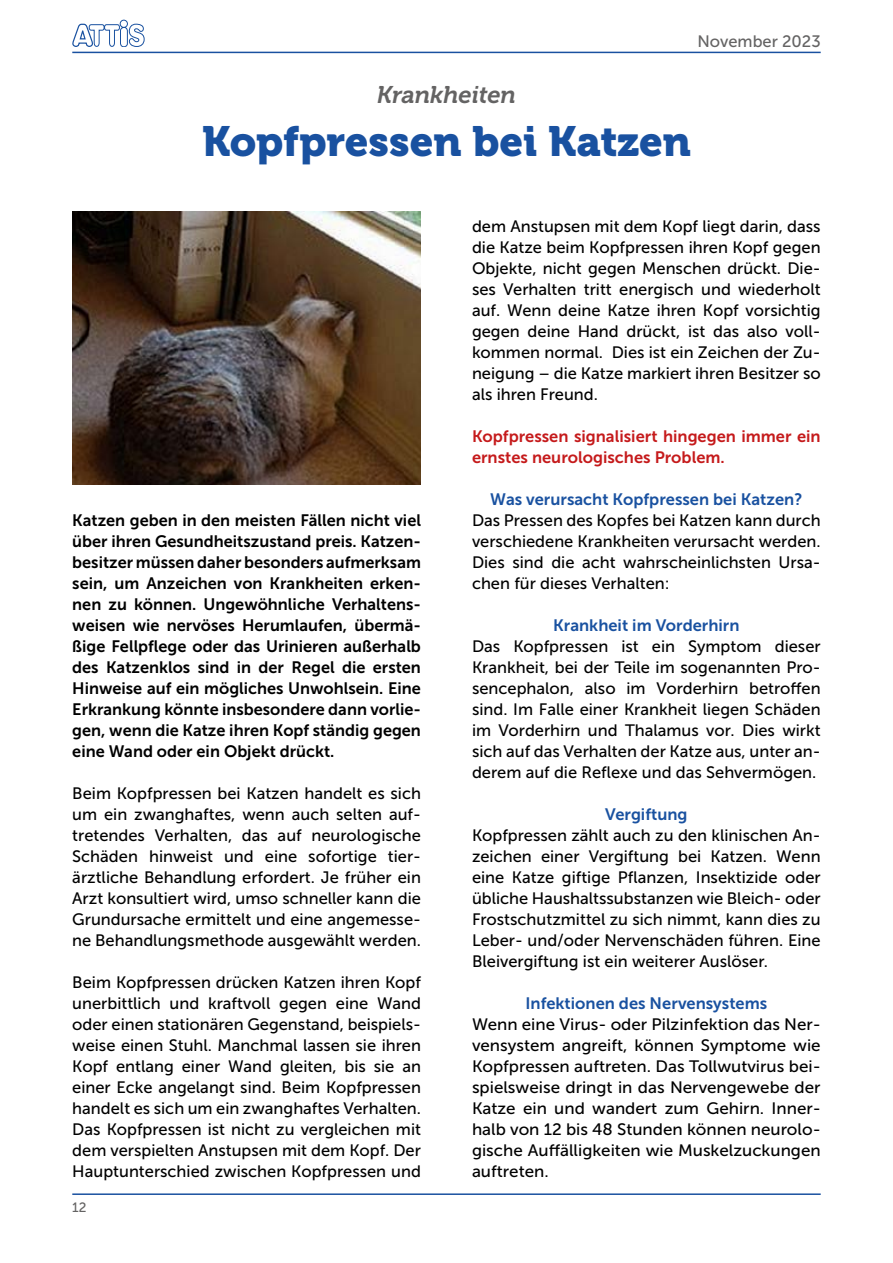
<style>
.page{position:relative;width:893px;height:1263px;background:#fff}
.page>*{position:absolute;margin:0;border:0;box-sizing:border-box;transform-origin:0 0}
.t1{font:42px "Museo 900";color:#1951a0}
.t2{font:italic 24px "Museo 700";color:#646363}
.t3{font:16.5px/21px "Museo Sans 500";color:#000;text-align:justify}
.t4{font:16.5px/21px "Museo Sans 700";color:#000;text-align:justify}
.t5{font:16.5px "Museo Sans 700";color:#1951a0}
.t6{font:16.5px/21px "Museo Sans 700";color:#c51a1b}
.t7{font:16.5px "Museo Sans 500";color:#646363}
.t8{font:13.5px "Museo Sans 500";color:#646363}
</style>
<div class="page">
<svg style="left:72px;top:20px;width:73px;height:27px"></svg>
<hr style="left:72px;top:52px;width:749px;height:1px;background:#1951a0">
<hr style="left:72px;top:1193px;width:749px;height:2px;background:#1951a0">
<img style="left:72px;top:211px;width:349px;height:273px">
<p class="t7" style="left:697px;top:32px;width:125px">November 2023</p>
<h2 class="t2" style="left:377px;top:81px;width:141px">Krankheiten</h2>
<h1 class="t1" style="left:202px;top:117px;width:490px">Kopfpressen bei Katzen</h1>
<p class="t4" style="left:72px;top:510px;width:350px">Katzen geben in den meisten Fällen nicht viel über ihren Gesundheitszustand preis. Katzen&shy;besitzer müssen daher besonders aufmerksam sein, um Anzeichen von Krankheiten erken&shy;nen zu können. Ungewöhnliche Verhaltens&shy;weisen wie nervöses Herumlaufen, übermä&shy;ßige Fellpflege oder das Urinieren außerhalb des Katzenklos sind in der Regel die ersten Hinweise auf ein mögliches Unwohlsein. Eine Erkrankung könnte insbesondere dann vorlie&shy;gen, wenn die Katze ihren Kopf ständig gegen eine Wand oder ein Objekt drückt.</p>
<p class="t3" style="left:72px;top:783px;width:350px">Beim Kopfpressen bei Katzen handelt es sich um ein zwanghaftes, wenn auch selten auf&shy;tretendes Verhalten, das auf neurologische Schäden hinweist und eine sofortige tier&shy;ärztliche Behandlung erfordert. Je früher ein Arzt konsultiert wird, umso schneller kann die Grundursache ermittelt und eine angemesse&shy;ne Behandlungsmethode ausgewählt werden.</p>
<p class="t3" style="left:72px;top:972px;width:350px">Beim Kopfpressen drücken Katzen ihren Kopf unerbittlich und kraftvoll gegen eine Wand oder einen stationären Gegenstand, beispiels&shy;weise einen Stuhl. Manchmal lassen sie ihren Kopf entlang einer Wand gleiten, bis sie an einer Ecke angelangt sind. Beim Kopfpressen handelt es sich um ein zwanghaftes Verhalten.<br>Das Kopfpressen ist nicht zu vergleichen mit dem verspielten Anstupsen mit dem Kopf. Der Hauptunterschied zwischen Kopfpressen und</p>
<p class="t8" style="left:72px;top:1200px;width:16px">12</p>
<p class="t3" style="left:472px;top:216px;width:350px">dem Anstupsen mit dem Kopf liegt darin, dass die Katze beim Kopfpressen ihren Kopf gegen Objekte, nicht gegen Menschen drückt. Die&shy;ses Verhalten tritt energisch und wiederholt auf. Wenn deine Katze ihren Kopf vorsichtig gegen deine Hand drückt, ist das also voll&shy;kommen normal. Dies ist ein Zeichen der Zu&shy;neigung – die Katze markiert ihren Besitzer so als ihren Freund.</p>
<p class="t6" style="left:472px;top:426px;width:350px">Kopfpressen signalisiert hingegen immer ein ernstes neurologisches Problem.</p>
<p class="t5" style="left:490px;top:490px;width:314px">Was verursacht Kopfpressen bei Katzen?</p>
<p class="t3" style="left:472px;top:510px;width:350px">Das Pressen des Kopfes bei Katzen kann durch verschiedene Krankheiten verursacht werden.<br>Dies sind die acht wahrscheinlichsten Ursa&shy;chen für dieses Verhalten:</p>
<p class="t5" style="left:553px;top:616px;width:188px">Krankheit im Vorderhirn</p>
<p class="t3" style="left:472px;top:636px;width:350px">Das Kopfpressen ist ein Symptom dieser Krankheit, bei der Teile im sogenannten Pro&shy;sencephalon, also im Vorderhirn betroffen sind. Im Falle einer Krankheit liegen Schäden im Vorderhirn und Thalamus vor. Dies wirkt sich auf das Verhalten der Katze aus, unter an&shy;derem auf die Reflexe und das Sehvermögen.</p>
<p class="t5" style="left:605px;top:805px;width:84px">Vergiftung</p>
<p class="t3" style="left:472px;top:825px;width:350px">Kopfpressen zählt auch zu den klinischen An&shy;zeichen einer Vergiftung bei Katzen. Wenn eine Katze giftige Pflanzen, Insektizide oder übliche Haushaltssubstanzen wie Bleich- oder Frostschutzmittel zu sich nimmt, kann dies zu Leber- und/oder Nervenschäden führen. Eine Bleivergiftung ist ein weiterer Auslöser.</p>
<p class="t5" style="left:525px;top:994px;width:243px">Infektionen des Nervensystems</p>
<p class="t3" style="left:472px;top:1014px;width:350px">Wenn eine Virus- oder Pilzinfektion das Ner&shy;vensystem angreift, können Symptome wie Kopfpressen auftreten. Das Tollwutvirus bei&shy;spielsweise dringt in das Nervengewebe der Katze ein und wandert zum Gehirn. Inner&shy;halb von 12 bis 48 Stunden können neurolo&shy;gische Auffälligkeiten wie Muskelzuckungen auftreten.</p>
</div>
